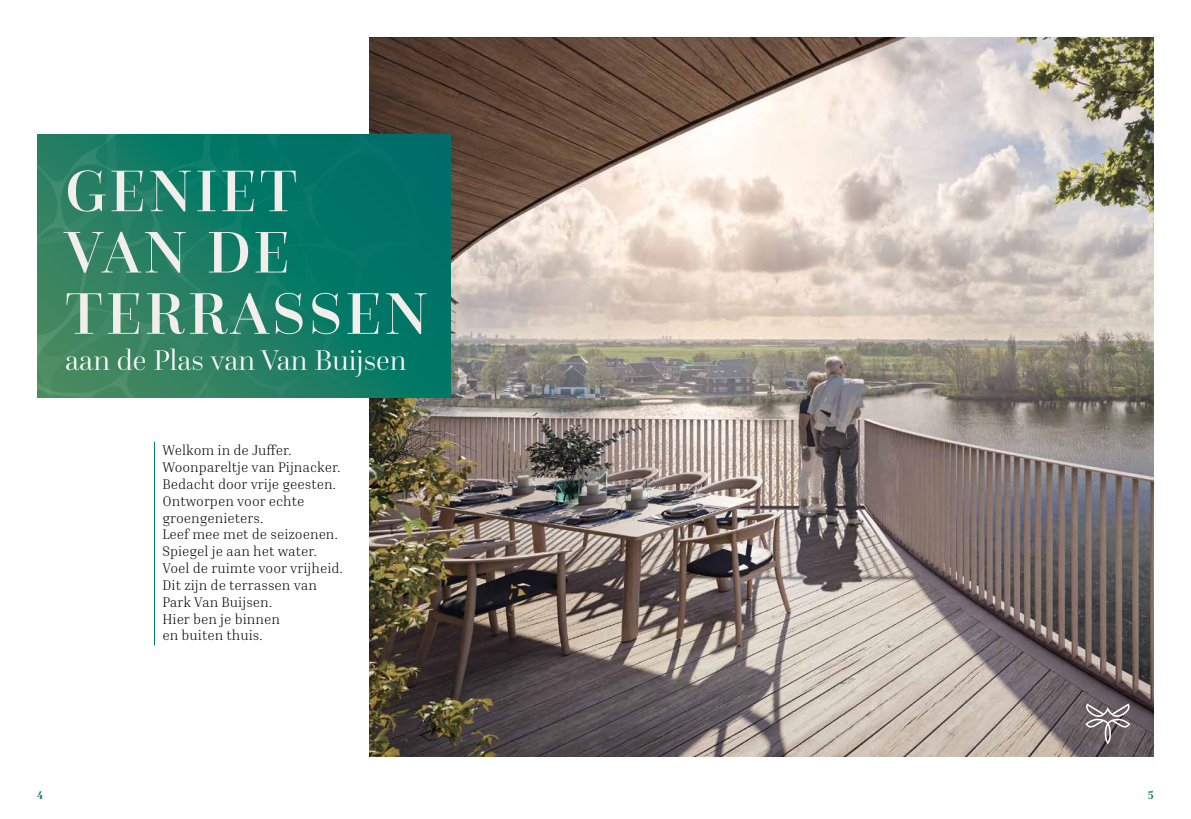
<style>
.page{position:relative;width:1191px;height:819px;background:#fff}
.page>*{position:absolute;margin:0;border:0;box-sizing:border-box;transform-origin:0 0}
.t1{font:500 61.25px/61.2px "Questa Grande";letter-spacing:.05em;color:#f1eeeb}
.t2{font:300 29.75px "Questa Grande";color:#fff}
.t3{font:300 14px/16.8px "Inria Serif";color:#000}
.t4{font:700 11.38px "Inria Serif";color:#006b69}
</style>
<div class="page">
<img style="left:370px;top:37px;width:783px;height:719px">
<svg style="left:1083px;top:703px;width:48px;height:44px;background:#7e7579"></svg>
<hr style="left:154px;top:441px;width:1px;height:204px;background:#00706e">
<svg style="left:37px;top:134px;width:414px;height:263px;background:#197c65"></svg>
<h1 class="t1" style="left:65px;top:160px;width:364px">GENIET<br>VAN DE<br>TERRASSEN</h1>
<h2 class="t2" style="left:65px;top:342px;width:343px">aan de Plas van Van Buijsen</h2>
<p class="t3" style="left:162px;top:442px;width:182px">Welkom in de Juffer.<br>Woonpareltje van Pijnacker.<br>Bedacht door vrije geesten.<br>Ontworpen voor echte groengenieters.<br>Leef mee met de seizoenen.<br>Spiegel je aan het water.<br>Voel de ruimte voor vrijheid.<br>Dit zijn de terrassen van<br>Park Van Buijsen.<br>Hier ben je binnen<br>en buiten thuis.</p>
<p class="t4" style="left:37px;top:788px;width:7px">4</p>
<p class="t4" style="left:1147px;top:788px;width:7px">5</p>
</div>
